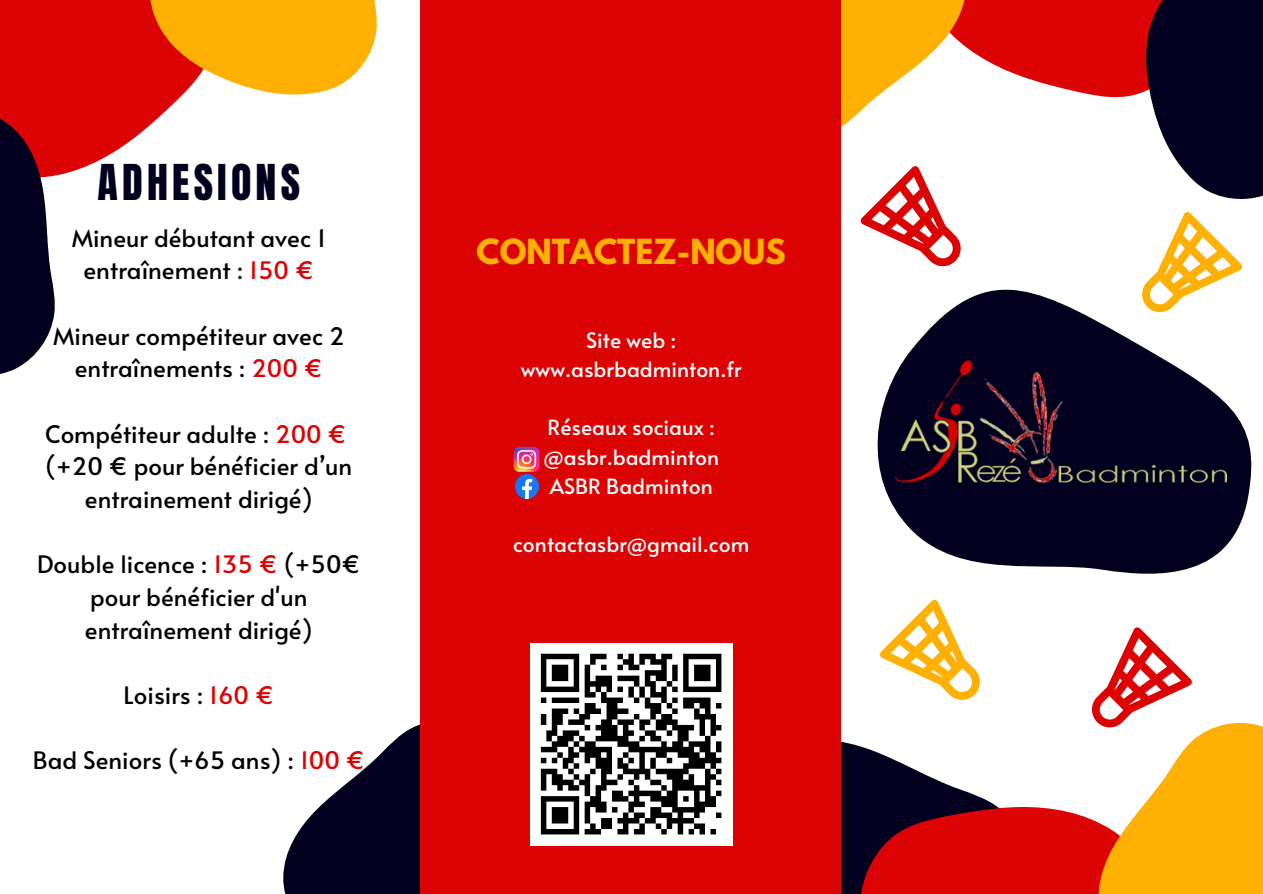
<style>
.page{position:relative;width:1263px;height:894px;background:#fff}
.page>*{position:absolute;margin:0;border:0;box-sizing:border-box;transform-origin:0 0}
.t1{font:42px "Anton";letter-spacing:.1em;color:#02001e}
.t2{font:700 30.6px "League Spartan";color:#ffb004}
.t3{font:24px/32.5px "Alata";color:#000;text-align:center}
.t4{font:21px/29.2px "Alata";color:#fff;text-align:center}
.s1{color:#db0303}
</style>
<div class="page">
<svg style="left:283px;top:677px;width:138px;height:216px;fill:#02001e"></svg>
<svg style="left:841px;top:747px;width:243px;height:146px"></svg>
<svg style="left:991px;top:0;width:105px;height:96px;background:#e02727"></svg>
<svg style="left:841px;top:0;width:150px;height:127px;fill:#ffb004"></svg>
<div style="left:421px;top:0;width:420px;height:893px;background:#db0303"></div>
<div style="left:0;top:0;width:99px;height:81px;background:#db0303"></div>
<svg style="left:0;top:81px;width:117px;height:293px"></svg>
<svg style="left:99px;top:0;width:322px;height:150px"></svg>
<svg style="left:877px;top:266px;width:375px;height:308px;fill:#02001e"></svg>
<svg style="left:1096px;top:0;width:167px;height:312px"></svg>
<svg style="left:860px;top:166px;width:100px;height:100px"></svg>
<svg style="left:1084px;top:627px;width:179px;height:266px"></svg>
<svg style="left:880px;top:599px;width:100px;height:100px"></svg>
<img style="left:896px;top:335px;width:330px;height:173px">
<div style="left:530px;top:642px;width:202px;height:203px;background:#fff"></div>
<svg style="left:540px;top:653px;width:182px;height:182px"></svg>
<img style="left:513px;top:446px;width:27px;height:29px">
<img style="left:515px;top:475px;width:24px;height:23px">
<p class="t1" style="left:98px;top:152px;width:204px">ADHESIONS</p>
<p class="t3" style="left:72px;top:220px;width:256px">Mineur débutant avec 1 entraînement : <span class="s1">150 €</span></p>
<p class="t3" style="left:53px;top:318px;width:293px">Mineur compétiteur avec 2 entraînements : <span class="s1">200 €</span></p>
<p class="t3" style="left:45px;top:416px;width:303px">Compétiteur adulte : <span class="s1">200 €</span></p>
<p class="t3" style="left:45px;top:449px;width:309px">(+20 € pour bénéficier d’un entrainement dirigé)</p>
<p class="t3" style="left:37px;top:547px;width:325px">Double licence : <span class="s1">135 €</span> (+50€ pour bénéficier d'un entraînement dirigé)</p>
<p class="t3" style="left:124px;top:677px;width:152px">Loisirs : <span class="s1">160 €</span></p>
<p class="t3" style="left:33px;top:742px;width:334px">Bad Seniors (+65 ans) : <span class="s1">100 €</span></p>
<p class="t2" style="left:477px;top:236px;width:311px">CONTACTEZ-NOUS</p>
<p class="t4" style="left:521px;top:324px;width:222px">Site web : www.asbrbadminton.fr</p>
<p class="t4" style="left:543px;top:412px;width:177px;text-align:left">Réseaux sociaux : @asbr.badminton</p>
<p class="t4" style="left:550px;top:470px;width:164px">ASBR Badminton</p>
<p class="t4" style="left:513px;top:529px;width:238px">contactasbr@gmail.com</p>
</div>
